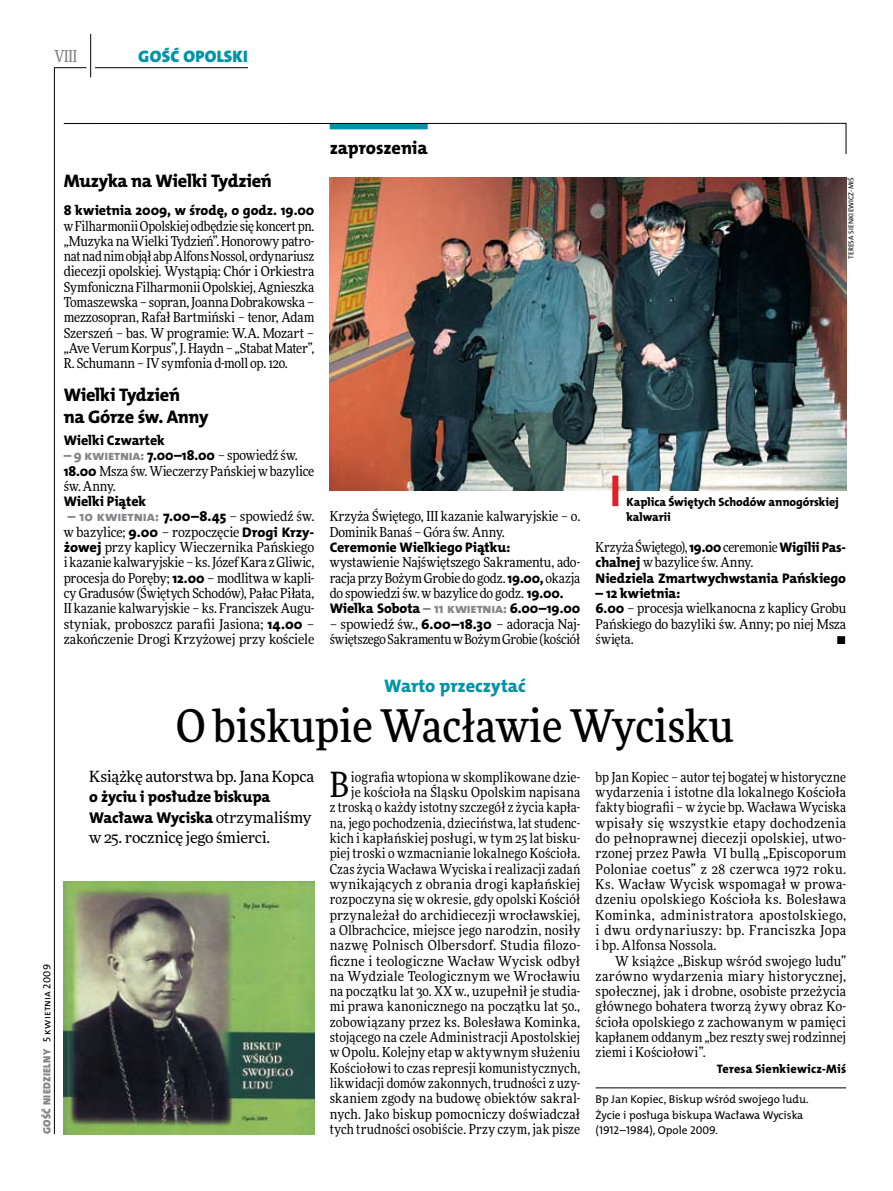
<style>
.page{position:relative;width:893px;height:1191px;background:#fff}
.page>*{position:absolute;margin:0;border:0;box-sizing:border-box;transform-origin:0 0}
.t1{font:500 45px "Freeday Narrow";color:#000}
.t2{font:34.8px "Freeday Narrow News";color:#000}
.t3{font:18.3px/21.6px "The Mix HP8 Ex Bld";letter-spacing:-.02em;color:#000}
.t4{font:18.3px "The Mix HP8 Ex Bld";letter-spacing:-.005em;color:#0093aa}
.t5{font:16.65px "The Mix HP9 Blk";letter-spacing:.02em;color:#0093aa}
.t6{font:500 16.5px "Freeday Narrow";color:#858486;scale:.9 1}
.t7{font:15.75px/20.4px "The Mix HP8 Ex Bld";letter-spacing:-.01em;color:#000}
.t8{font:15.45px "Freeday News";letter-spacing:-.02em;color:#000}
.t9{font:13.95px "The Mix HP8 Ex Bld";letter-spacing:-.005em;color:#000}
.t10{font:13.65px/15.3px "Freeday Narrow News";letter-spacing:.005em;color:#000;text-align:justify}
.t11{font:13.65px/15.3px "Freeday Narrow News";letter-spacing:-.015em;color:#000}
.t12{font:13.65px "The Mix HP8 Ex Bld";letter-spacing:-.005em;color:#858486}
.t13{font:12.3px "The Mix HP8 Ex Bld";letter-spacing:.025em;color:#000}
.t14{font:12px/15.3px "The Mix HP8 Ex Bld";letter-spacing:-.005em;color:#000}
.t15{font:11.4px/15.3px "The Mix HP5 Plain";color:#000}
.t16{font:10.5px "The Mix HP9 Blk";letter-spacing:.025em;color:#858486}
.t17{font:7.2px "The Mix HP5 Plain";letter-spacing:.015em;color:#000}
.s1{font-family:"The Mix HP8 Ex Bld";color:#858486}
.s2{font-family:"The Mix HP8 Ex Bld";font-size:13.95px}
.s3{font-size:13.95px;color:#000}
.s4{font-family:"Freeday Narrow News";color:#000}
.s5{font-size:13.65px;color:#858486}
.s6{font-family:"The Mix HP5 Plain";color:#000}
.s7{font-family:"Freeday News";font-size:15.45px}
</style>
<div class="page">
<hr style="left:54px;top:67px;width:1px;height:1067px;background:#000">
<hr style="left:90px;top:34px;width:1px;height:43px;background:#000">
<hr style="left:54px;top:67px;width:32px;height:1px;background:#000">
<hr style="left:95px;top:67px;width:153px;height:1px;background:#000">
<svg style="left:63px;top:123px;width:783px;height:31px"></svg>
<hr style="left:596px;top:1087px;width:250px;height:1px;background:#000">
<img style="left:64px;top:881px;width:251px;height:253px">
<img style="left:330px;top:177px;width:516px;height:314px">
<div style="left:612px;top:475px;width:6px;height:31px;background:#df1f2a"></div>
<p class="t6" style="left:54px;top:46px;width:27px">VIII</p>
<p class="t5" style="left:138px;top:46px;width:111px">GOŚĆ OPOLSKI</p>
<h3 class="t3" style="left:64px;top:170px;width:210px">Muzyka na Wielki Tydzień</h3>
<p class="t9" style="left:64px;top:201px;width:252px">8 kwietnia 2009, w środę, o godz. 19.00</p>
<p class="t10" style="left:64px;top:218px;width:252px">wFilharmonii Opolskiej odbędzie się koncert pn. „Muzyka na Wielki Tydzień”. Honorowy patro&shy;nat nad nim objął abpAlfons Nossol, ordynariusz diecezji opolskiej. Wystąpią: Chór i Orkiestra Symfoniczna Filharmonii Opolskiej, Agnieszka Tomaszewska – sopran, Joanna Dobrakowska – mezzosopran, Rafał Bartmiński – tenor, Adam Szerszeń – bas. W programie: W.A. Mozart – „Ave Verum Korpus”, J.Haydn – „Stabat Mater”, R. Schumann – IV symfonia d-moll op. 120.</p>
<h3 class="t3" style="left:64px;top:384px;width:146px">Wielki Tydzień<br>na Górze św. Anny</h3>
<p class="t9" style="left:64px;top:431px;width:103px">Wielki Czwartek</p>
<p class="t10" style="left:64px;top:447px;width:252px;text-align:left"><span class="s1">– 9 kwietnia:</span> <span class="s2">7.00–18.00</span> – spowiedź św.<br><span class="s2">18.00</span> Msza św. Wieczerzy Pańskiej w bazylice św. Anny.</p>
<p class="t9" style="left:64px;top:492px;width:84px">Wielki Piątek</p>
<p class="t12" style="left:68px;top:508px;width:248px">– 10 kwietnia: <span class="s3">7.00–8.45</span> <span class="s4">– spowiedź św.</span></p>
<p class="t10" style="left:64px;top:524px;width:252px">w bazylice; <span class="s2">9.00</span> – rozpoczęcie <span class="s2">Drogi Krzy&shy;żowej</span> przy kaplicy Wieczernika Pańskiego i kazanie kalwaryjskie – ks.Józef Kara zGliwic, procesja do Poręby; <span class="s2">12.00</span> – modlitwa w kapli&shy;cy Gradusów (Świętych Schodów), Pałac Piłata, II kazanie kalwaryjskie – ks. Franciszek Augu&shy;styniak, proboszcz parafii Jasiona; <span class="s2">14.00</span> – zakończenie Drogi Krzyżowej przy kościele</p>
<h3 class="t3" style="left:330px;top:137px;width:99px">zaproszenia</h3>
<p class="t10" style="left:330px;top:509px;width:252px">Krzyża Świętego, III kazanie kalwaryjskie – o.<br>Dominik Banaś – Góra św. Anny.</p>
<p class="t9" style="left:330px;top:538px;width:182px">Ceremonie Wielkiego Piątku:</p>
<p class="t10" style="left:330px;top:555px;width:252px">wystawienie Najświętszego Sakramentu, ado&shy;racja przy Bożym Grobie do godz. <span class="s2">19.00,</span> okazja do spowiedzi św. w bazylice do godz. <span class="s2">19.00.</span></p>
<p class="t9" style="left:330px;top:599px;width:252px">Wielka Sobota <span class="s5">– 11 kwietnia:</span> 6.00–19.00</p>
<p class="t11" style="left:330px;top:616px;width:252px">– spowiedź św., <span class="s2">6.00–18.30</span> – adoracja Naj&shy;świętszego Sakramentu wBożym Grobie (kościół</p>
<p class="t17" style="left:846px;top:259px;width:83px;rotate:-90deg">Teresa Sienkiewicz-Miś</p>
<p class="t14" style="left:627px;top:494px;width:214px">Kaplica Świętych Schodów annogórskiej kalwarii</p>
<p class="t11" style="left:596px;top:539px;width:252px">Krzyża Świętego), <span class="s2">19.00</span> ceremonie <span class="s2">Wigilii Pas&shy;chalnej</span> w bazylice św. Anny.</p>
<p class="t9" style="left:596px;top:569px;width:252px">Niedziela Zmartwychwstania Pańskiego</p>
<p class="t9" style="left:596px;top:584px;width:86px">– 12 kwietnia:</p>
<p class="t10" style="left:596px;top:600px;width:252px"><span class="s2">6.00</span> – procesja wielkanocna z kaplicy Grobu Pańskiego do bazyliki św. Anny; po niej Msza święta.</p>
<p class="t10" style="left:836px;top:631px;width:11px">•</p>
<p class="t16" style="left:40px;top:1134px;width:171px;rotate:-90deg">GOŚĆ NIEDZIELNY <span class="s6">5 kwietnia 2009</span></p>
<h3 class="t4" style="left:384px;top:674px;width:143px">Warto przeczytać</h3>
<h1 class="t1" style="left:176px;top:698px;width:559px">O biskupie Wacławie Wycisku</h1>
<p class="t8" style="left:89px;top:766px;width:227px">Książkę autorstwa bp. Jana Kopca</p>
<p class="t7" style="left:89px;top:786px;width:224px">o życiu i posłudze biskupa<br>Wacława Wyciska <span class="s7">otrzymaliśmy</span></p>
<p class="t8" style="left:89px;top:827px;width:183px">w 25. rocznicę jego śmierci.</p>
<p class="t10" style="left:330px;top:769px;width:252px;text-align:right">iografia wtopiona w skomplikowane dzie-<br>je kościoła na Śląsku Opolskim napisana<br>z troską o każdy istotny szczegół z życia kapła&shy;na, jego pochodzenia, dzieciństwa, lat studenc&shy;kich i kapłańskiej posługi, w tym 25 lat bisku&shy;piej troski o wzmacnianie lokalnego Kościoła.<br>Czas życia Wacława Wyciska i realizacji zadań wynikających z obrania drogi kapłańskiej rozpoczyna się w okresie, gdy opolski Kościół przynależał do archidiecezji wrocławskiej, a Olbrachcice, miejsce jego narodzin, nosiły nazwę Polnisch Olbersdorf. Studia filozo&shy;ficzne i teologiczne Wacław Wycisk odbył na Wydziale Teologicznym we Wrocławiu na początku lat 30. XX w., uzupełnił je studia&shy;mi prawa kanonicznego na początku lat 50., zobowiązany przez ks. Bolesława Kominka, stojącego na czele Administracji Apostolskiej w Opolu. Kolejny etap w aktywnym służeniu Kościołowi to czas represji komunistycznych, likwidacji domów zakonnych, trudności z uzy&shy;skaniem zgody na budowę obiektów sakral&shy;nych. Jako biskup pomocniczy doświadczał tych trudności osobiście. Przy czym, jak pisze</p>
<p class="t10" style="left:596px;top:769px;width:252px">bp Jan Kopiec – autor tej bogatej w historyczne wydarzenia i istotne dla lokalnego Kościoła fakty biografii – w życie bp. Wacława Wyciska wpisały się wszystkie etapy dochodzenia do pełnoprawnej diecezji opolskiej, utwo&shy;rzonej przez Pawła VI bullą „Episcoporum Poloniae coetus” z 28 czerwca 1972 roku.<br>Ks. Wacław Wycisk wspomagał w prowa&shy;dzeniu opolskiego Kościoła ks. Bolesława Kominka, administratora apostolskiego, i dwu ordynariuszy: bp. Franciszka Jopa i bp. Alfonsa Nossola.</p>
<h2 class="t2" style="left:330px;top:763px;width:21px">B</h2>
<p class="t10" style="left:596px;top:953px;width:252px;text-indent:20px">W książce „Biskup wśród swojego ludu” zarówno wydarzenia miary historycznej, społecznej, jak i drobne, osobiste przeżycia głównego bohatera tworzą żywy obraz Ko&shy;ścioła opolskiego z zachowanym w pamięci kapłanem oddanym „bez reszty swej rodzinnej ziemi i Kościołowi”.</p>
<p class="t13" style="left:717px;top:1060px;width:131px">Teresa Sienkiewicz-Miś</p>
<p class="t15" style="left:596px;top:1092px;width:215px">Bp Jan Kopiec, Biskup wśród swojego ludu.<br>Życie i posługa biskupa Wacława Wyciska (1912–1984), Opole 2009.</p>
</div>
